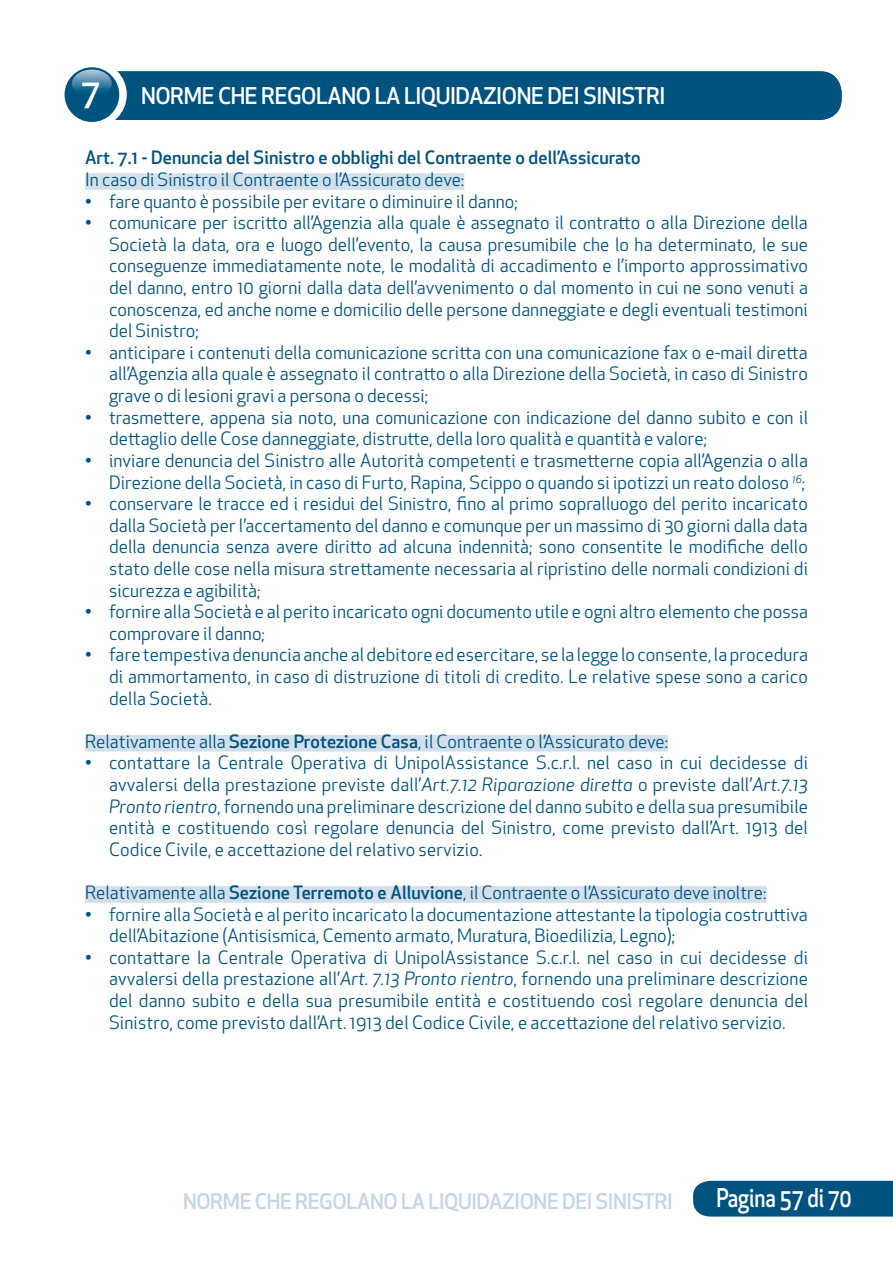
<style>
.page{position:relative;width:893px;height:1263px;background:#fff}
.page>*{position:absolute;margin:0;border:0;box-sizing:border-box;transform-origin:0 0}
.t1{font:500 25.2px "Apex New";letter-spacing:-.005em;color:#fff;scale:.83 1}
.titolo_biscotto{font:500 22.5px "Apex New";letter-spacing:-.02em;color:#fff}
.t2{font:500 21px "Apex New";letter-spacing:-.02em;color:#c5d5e6}
.t3{font:500 21px "Apex New";letter-spacing:-.02em;color:#fff}
.paragrafo_tabulazione{font:18px/21.6px "Apex New";letter-spacing:.005em;color:#00537e;text-align:justify}
.PARAGRAFO_TESTO{font:500 18px "Apex New";letter-spacing:.005em;color:#00537e}
.PARAGRAFO_TESTO-2{font:18px "Apex New";letter-spacing:.005em;color:#00537e}
.s1{font-size:34.2px}
.s2{font-weight:500}
.s3{font-style:italic}
</style>
<div class="page">
<div style="left:693px;top:1181px;width:200px;height:35px;background:#00537e"></div>
<div style="left:74px;top:71px;width:768px;height:49px;background:#00537e;border-radius:21px"></div>
<div style="left:60px;top:61px;width:67px;height:67px;background:#fff;border-radius:50%"></div>
<div style="left:65px;top:67px;width:54px;height:55px;background:#00537e;border-radius:50%"></div>
<svg style="left:72px;top:70px;width:40px;height:27px"></svg>
<div style="left:85px;top:173px;width:379px;height:17px;background:#d3e0ec"></div>
<div style="left:85px;top:735px;width:583px;height:16px;background:#d3e0ec"></div>
<div style="left:85px;top:886px;width:681px;height:17px;background:#d3e0ec"></div>
<h1 class="titolo_biscotto" style="left:81px;top:81px;width:586px"><span class="s1">7</span> NORME CHE REGOLANO LA LIQUIDAZIONE DEI SINISTRI</h1>
<p class="t3" style="left:137px;top:82px;width:107px">GLOSSARIO</p>
<p class="PARAGRAFO_TESTO" style="left:85px;top:146px;width:557px">Art. 7.1 - Denuncia del Sinistro e obblighi del Contraente o dell’Assicurato</p>
<p class="PARAGRAFO_TESTO-2" style="left:85px;top:168px;width:381px">In caso di Sinistro il Contraente o l’Assicurato deve:</p>
<p class="paragrafo_tabulazione" style="left:85px;top:190px;width:434px">• fare quanto è possibile per evitare o diminuire il danno;</p>
<p class="paragrafo_tabulazione" style="left:109px;top:212px;width:700px;text-indent:-24px">• comunicare per iscritto all’Agenzia alla quale è assegnato il contratto o alla Direzione della Società la data, ora e luogo dell’evento, la causa presumibile che lo ha determinato, le sue conseguenze immediatamente note, le modalità di accadimento e l’importo approssimativo del danno, entro 10 giorni dalla data dell’avvenimento o dal momento in cui ne sono venuti a conoscenza, ed anche nome e domicilio delle persone danneggiate e degli eventuali testimoni del Sinistro;</p>
<p class="paragrafo_tabulazione" style="left:109px;top:342px;width:700px;text-indent:-24px">• anticipare i contenuti della comunicazione scritta con una comunicazione fax o e-mail diretta all’Agenzia alla quale è assegnato il contratto o alla Direzione della Società, in caso di Sinistro grave o di lesioni gravi a persona o decessi;</p>
<p class="paragrafo_tabulazione" style="left:109px;top:406px;width:700px;text-indent:-24px">• trasmettere, appena sia noto, una comunicazione con indicazione del danno subito e con il dettaglio delle Cose danneggiate, distrutte, della loro qualità e quantità e valore;</p>
<p class="paragrafo_tabulazione" style="left:85px;top:450px;width:724px;text-align:right">• inviare denuncia del Sinistro alle Autorità competenti e trasmetterne copia all’Agenzia o alla<br>Direzione della Società, in caso di Furto, Rapina, Scippo o quando si ipotizzi un reato doloso <sup>16</sup>;</p>
<p class="paragrafo_tabulazione" style="left:109px;top:493px;width:700px;text-indent:-24px">• conservare le tracce ed i residui del Sinistro, fino al primo sopralluogo del perito incaricato dalla Società per l’accertamento del danno e comunque per un massimo di 30 giorni dalla data della denuncia senza avere diritto ad alcuna indennità; sono consentite le modifiche dello stato delle cose nella misura strettamente necessaria al ripristino delle normali condizioni di sicurezza e agibilità;</p>
<p class="paragrafo_tabulazione" style="left:109px;top:601px;width:700px;text-indent:-24px">• fornire alla Società e al perito incaricato ogni documento utile e ogni altro elemento che possa comprovare il danno;</p>
<p class="paragrafo_tabulazione" style="left:109px;top:644px;width:700px;text-indent:-24px">• fare tempestiva denuncia anche al debitore ed esercitare, se la legge lo consente, la procedura di ammortamento, in caso di distruzione di titoli di credito. Le relative spese sono a carico della Società.</p>
<p class="paragrafo_tabulazione" style="left:85px;top:730px;width:585px">Relativamente alla <span class="s2">Sezione Protezione Casa</span>, il Contraente o l’Assicurato deve:</p>
<p class="paragrafo_tabulazione" style="left:109px;top:752px;width:700px;text-indent:-24px">• contattare la Centrale Operativa di UnipolAssistance S.c.r.l. nel caso in cui decidesse di avvalersi della prestazione previste dall’<span class="s3">Art.7.12 Riparazione diretta</span> o previste dall’<span class="s3">Art.7.13<br>Pronto rientro</span>, fornendo una preliminare descrizione del danno subito e della sua presumibile entità e costituendo così regolare denuncia del Sinistro, come previsto dall’Art. 1913 del Codice Civile, e accettazione del relativo servizio.</p>
<p class="paragrafo_tabulazione" style="left:85px;top:882px;width:683px">Relativamente alla <span class="s2">Sezione Terremoto e Alluvione</span>, il Contraente o l’Assicurato deve inoltre:</p>
<p class="paragrafo_tabulazione" style="left:109px;top:903px;width:700px;text-indent:-24px">• fornire alla Società e al perito incaricato la documentazione attestante la tipologia costruttiva dell’Abitazione (Antisismica, Cemento armato, Muratura, Bioedilizia, Legno);</p>
<p class="paragrafo_tabulazione" style="left:109px;top:946px;width:700px;text-indent:-24px">• contattare la Centrale Operativa di UnipolAssistance S.c.r.l. nel caso in cui decidesse di avvalersi della prestazione all’<span class="s3">Art. 7.13 Pronto rientro</span>, fornendo una preliminare descrizione del danno subito e della sua presumibile entità e costituendo così regolare denuncia del Sinistro, come previsto dall’Art. 1913 del Codice Civile, e accettazione del relativo servizio.</p>
<p class="t2" style="left:183px;top:1187px;width:491px">NORME CHE REGOLANO LA LIQUIDAZIONE DEI SINISTRI</p>
<h1 class="t1" style="left:716px;top:1181px;width:165px">Pagina 57 di 70</h1>
</div>
